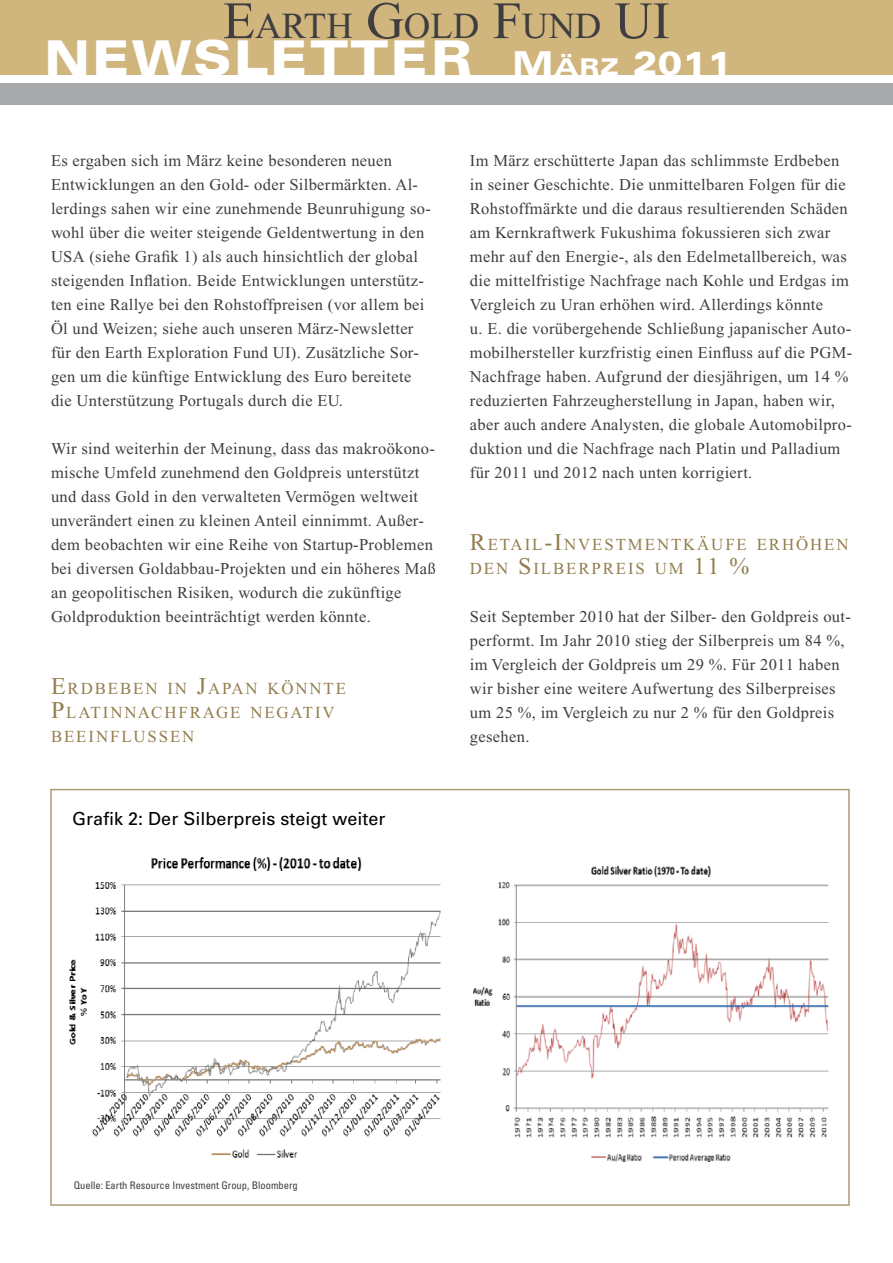
<style>
.page{position:relative;width:893px;height:1263px;background:#fff}
.page>*{position:absolute;margin:0;border:0;box-sizing:border-box;transform-origin:0 0}
.t1{font:900 expanded 48px "Univers";letter-spacing:.02em;color:#fff}
.t2{font:36.75px "Times New Roman";color:#3e3d40}
.t3{font:18px "Univers";color:#000}
.t4{font:16.8px/24px "Times New Roman";letter-spacing:.115em;color:#937d4d}
.t5{font:16.5px/24px "Times New Roman";letter-spacing:.02em;color:#3e3d40}
.t6{font:condensed 10.5px "Univers";color:#3e3d40}
.s1{font-size:52.5px}
.s2{font-size:33px}
.s3{font-size:23.1px}
.s4{font-size:24px}
</style>
<div class="page">
<div style="left:0;top:0;width:893px;height:74px;background:#d0b57d"></div>
<div style="left:0;top:83px;width:893px;height:22px;background:#a9aaac"></div>
<img style="left:68px;top:857px;width:373px;height:301px">
<div style="left:50px;top:789px;width:800px;height:417px;border:2px solid #ac9b76"></div>
<img style="left:474px;top:866px;width:355px;height:296px">
<h2 class="t2" style="left:223px;top:6px;width:448px"><span class="s1">E</span>ARTH <span class="s1">G</span>OLD <span class="s1">F</span>UND <span class="s1">UI</span></h2>
<h1 class="t1" style="left:44px;top:30px;width:689px">NEWSLETTER <span class="s2">M</span><span class="s3">ärz</span> <span class="s2">2011</span></h1>
<p class="t5" style="left:51px;top:149px;width:381px">Es ergaben sich im März keine besonderen neuen Entwicklungen an den Gold- oder Silbermärkten. Al&shy;lerdings sahen wir eine zunehmende Beunruhigung so&shy;wohl über die weiter steigende Geldentwertung in den USA (siehe Grafik 1) als auch hinsichtlich der global steigenden Inflation. Beide Entwicklungen unterstütz&shy;ten eine Rallye bei den Rohstoffpreisen (vor allem bei Öl und Weizen; siehe auch unseren März-Newsletter für den Earth Exploration Fund UI). Zusätzliche Sor&shy;gen um die künftige Entwicklung des Euro bereitete die Unterstützung Portugals durch die EU.</p>
<p class="t5" style="left:51px;top:437px;width:386px">Wir sind weiterhin der Meinung, dass das makroökono&shy;mische Umfeld zunehmend den Goldpreis unterstützt und dass Gold in den verwalteten Vermögen weltweit unverändert einen zu kleinen Anteil einnimmt. Außer&shy;dem beobachten wir eine Reihe von Startup-Problemen bei diversen Goldabbau-Projekten und ein höheres Maß an geopolitischen Risiken, wodurch die zukünftige Goldproduktion beeinträchtigt werden könnte.</p>
<p class="t4" style="left:51px;top:676px;width:296px"><span class="s4">E</span>RDBEBEN IN <span class="s4">J</span>APAN KÖNNTE<br><span class="s4">P</span>LATINNACHFRAGE</p>
<p class="t4" style="left:250px;top:700px;width:86px">NEGATIV</p>
<p class="t4" style="left:51px;top:724px;width:24px">BEEI</p>
<p class="t4" style="left:96px;top:724px;width:100px">NFLUSSEN</p>
<p class="t3" style="left:72px;top:807px;width:315px">Grafik 2: Der Silberpreis steigt weiter</p>
<p class="t5" style="left:470px;top:149px;width:384px">Im März erschütterte Japan das schlimmste Erdbeben in seiner Geschichte. Die unmittelbaren Folgen für die Rohstoffmärkte und die daraus resultierenden Schäden am Kernkraftwerk Fukushima fokussieren sich zwar mehr auf den Energie-, als den Edelmetallbereich, was die mittelfristige Nachfrage nach Kohle und Erdgas im Vergleich zu Uran erhöhen wird. Allerdings könnte<br>u. E. die vorübergehende Schließung japanischer Auto&shy;mobilhersteller kurzfristig einen Einfluss auf die PGM-Nachfrage haben. Aufgrund der diesjährigen, um 14 % reduzierten Fahrzeugherstellung in Japan, haben wir, aber auch andere Analysten, die globale Automobilpro&shy;duktion und die Nachfrage nach Platin und Palladium für 2011 und 2012 nach unten korrigiert.</p>
<p class="t4" style="left:470px;top:532px;width:380px"><span class="s4">R</span>ETAIL<span class="s4">-I</span>NVESTMENTKÄUFE ERHÖHEN<br>DEN <span class="s4">S</span> ILBERPREI S UM <span class="s4">11 %</span></p>
<p class="t5" style="left:470px;top:605px;width:383px">Seit September 2010 hat der Silber- den Goldpreis out&shy;performt. Im Jahr 2010 stieg der Silberpreis um 84 %, im Vergleich der Goldpreis um 29 %. Für 2011 haben wir bisher eine weitere Aufwertung des Silberpreises um 25 %, im Vergleich zu nur 2 % für den Goldpreis gesehen.</p>
<p class="t6" style="left:74px;top:1179px;width:225px">Quelle: Earth Resource Investment Group, Bloomberg</p>
</div>
